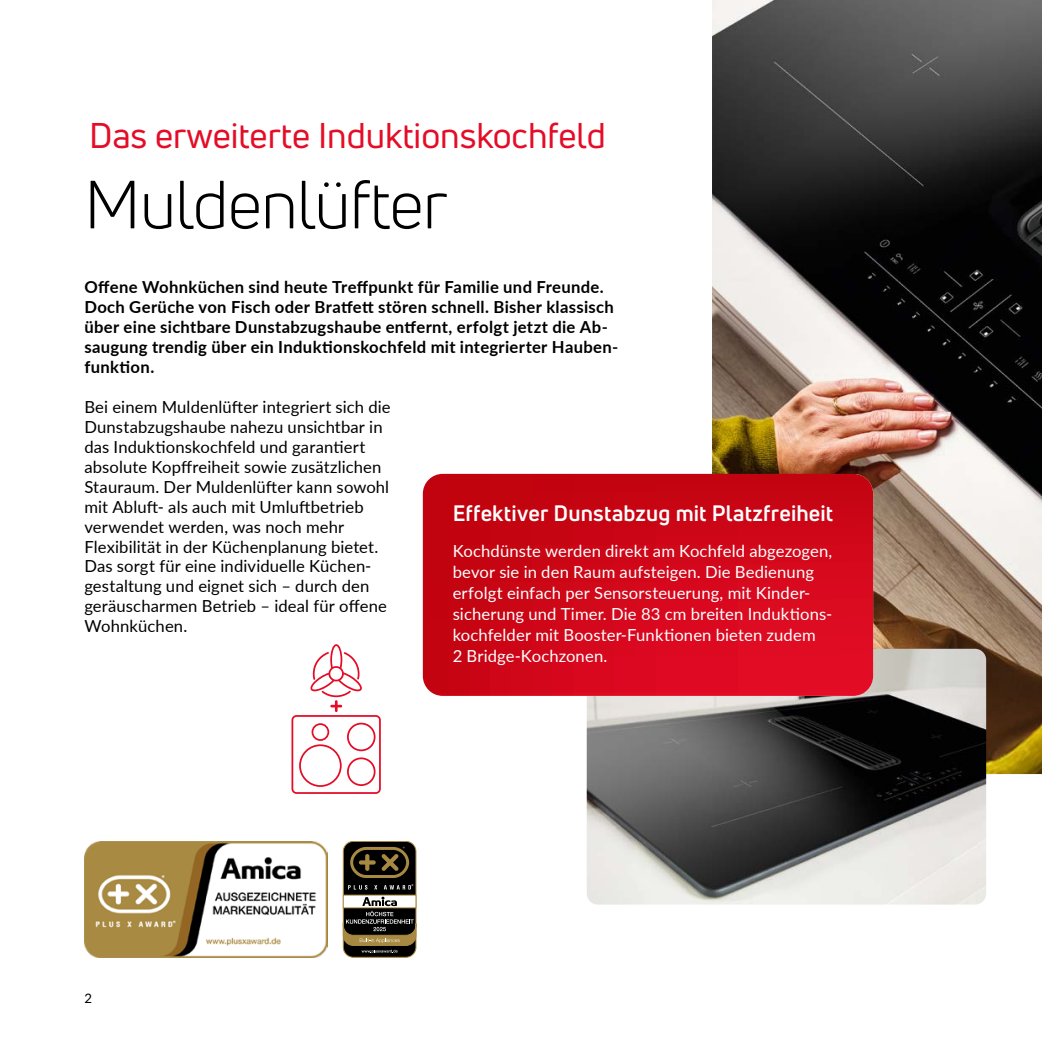
<style>
.page{position:relative;width:1042px;height:1042px;background:#fff}
.page>*{position:absolute;margin:0;border:0;box-sizing:border-box;transform-origin:0 0}
.t1{font:66.5px "Uni Neue";letter-spacing:-.01em;color:#000}
.t2{font:35px "Uni Neue";color:#e40c26}
.t3{font:700 21.88px "Uni Neue";letter-spacing:.005em;color:#fff}
.t4{font:16.62px/19.9px "Lato";letter-spacing:.005em;color:#000}
.t5{font:700 16.62px/19.9px "Lato";letter-spacing:.02em;color:#000}
.t6{font:16.62px/21px "Lato";letter-spacing:.01em;color:#fff}
.t7{font:13.12px "Lato";color:#000}
</style>
<div class="page">
<img style="left:712px;top:0;width:330px;height:774px">
<img style="left:587px;top:649px;width:399px;height:255px">
<svg style="left:423px;top:474px;width:450px;height:222px;background:#cf0719"></svg>
<svg style="left:291px;top:644px;width:90px;height:150px"></svg>
<img style="left:84px;top:841px;width:244px;height:116px">
<div style="left:343px;top:841px;width:73px;height:116px;background:#000;border-radius:10px"></div>
<div style="left:343px;top:841px;width:73px;height:116px;border:1px solid #a88942;border-radius:10px"></div>
<svg style="left:348px;top:885px;width:19px;height:4px"></svg>
<svg style="left:384px;top:884px;width:29px;height:5px"></svg>
<svg style="left:350px;top:847px;width:59px;height:31px"></svg>
<svg style="left:343px;top:896px;width:73px;height:57px"></svg>
<h2 class="t2" style="left:89px;top:114px;width:518px">Das erweiterte Induktionskochfeld</h2>
<h1 class="t1" style="left:84px;top:165px;width:365px">Muldenlüfter</h1>
<p class="t5" style="left:84px;top:276px;width:535px">Offene Wohnküchen sind heute Treffpunkt für Familie und Freunde.<br>Doch Gerüche von Fisch oder Bratfett stören schnell. Bisher klassisch über eine sichtbare Dunstabzugshaube entfernt, erfolgt jetzt die Ab&shy;saugung trendig über ein Induktionskochfeld mit integrierter Hauben&shy;funktion.</p>
<p class="t4" style="left:84px;top:396px;width:308px">Bei einem Muldenlüfter integriert sich die Dunstabzugshaube nahezu unsichtbar in das Induktionskochfeld und garantiert absolute Kopffreiheit sowie zusätzlichen Stauraum. Der Muldenlüfter kann sowohl mit Abluft- als auch mit Umluftbetrieb verwendet werden, was noch mehr Flexibilität in der Küchenplanung bietet.<br>Das sorgt für eine individuelle Küchen&shy;gestaltung und eignet sich – durch den geräuscharmen Betrieb – ideal für offene Wohnküchen.</p>
<h3 class="t3" style="left:453px;top:499px;width:382px">Effektiver Dunstabzug mit Platzfreiheit</h3>
<p class="t6" style="left:453px;top:539px;width:381px">Kochdünste werden direkt am Kochfeld abgezogen, bevor sie in den Raum aufsteigen. Die Bedienung erfolgt einfach per Sensorsteuerung, mit Kinder&shy;sicherung und Timer. Die 83 cm breiten Induktions&shy;kochfelder mit Booster-Funktionen bieten zudem<br>2 Bridge-Kochzonen.</p>
<p class="t7" style="left:84px;top:989px;width:9px">2</p>
</div>
